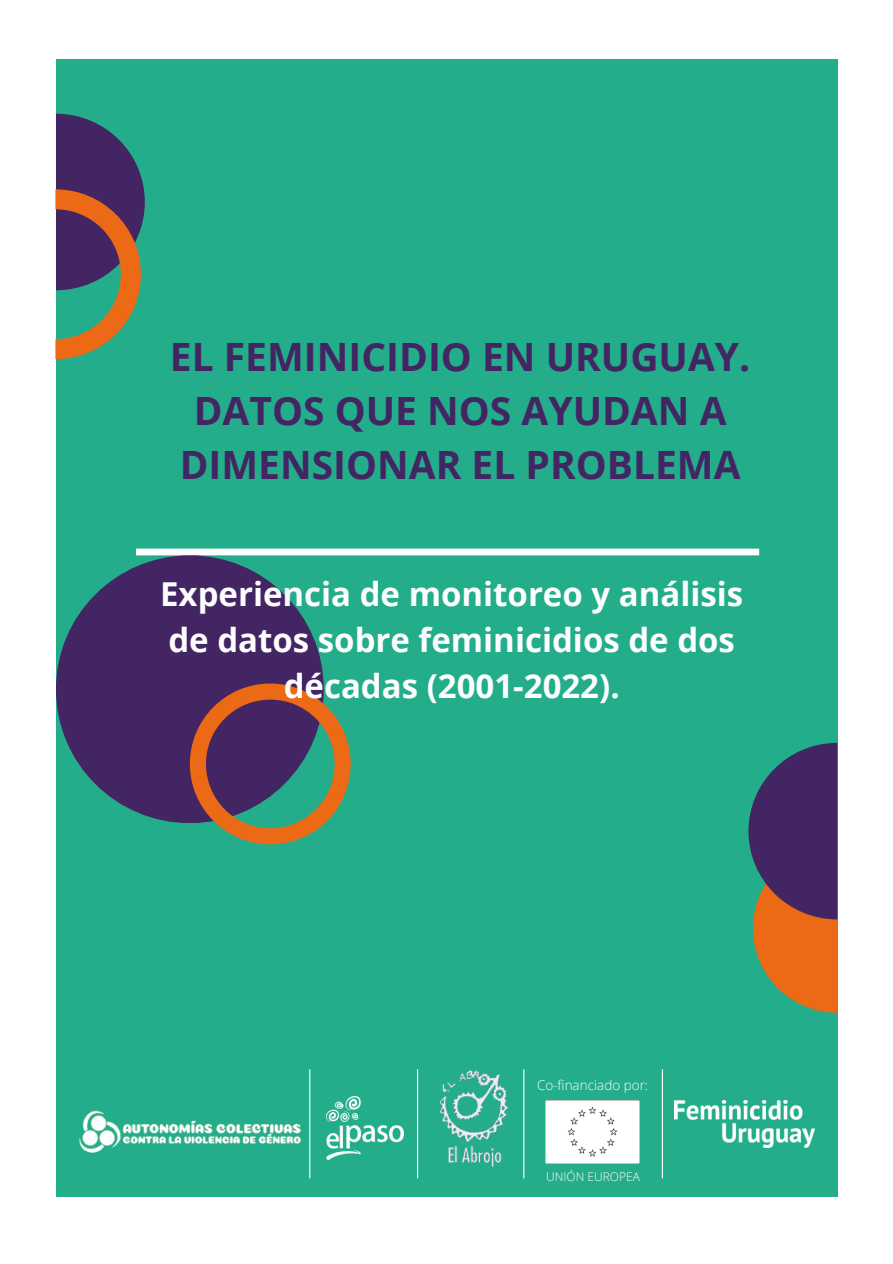
<style>
.page{position:relative;width:893px;height:1264px;background:#fff}
.page>*{position:absolute;margin:0;border:0;box-sizing:border-box;transform-origin:0 0}
.t1{font:700 39px/54px "Open Sans";color:#432563;text-align:center}
.t2{font:700 33px/46px "Open Sans";color:#fdfdfe;text-align:center}
.t3{font:300 13.5px "Open Sans";color:#fdfdfe}
.t4{font:300 12px "Open Sans";color:#fdfdfe}
</style>
<div class="page">
<div style="left:56px;top:59px;width:781px;height:1136px;background:#24ad8a"></div>
<div style="left:136px;top:548px;width:623px;height:7px;background:#fff"></div>
<hr style="left:417px;top:1069px;width:1px;height:109px;background:#fff">
<img style="left:78px;top:1110px;width:223px;height:43px">
<img style="left:327px;top:1096px;width:76px;height:63px">
<img style="left:545px;top:1100px;width:95px;height:63px">
<img style="left:675px;top:1100px;width:139px;height:46px">
<img style="left:439px;top:1070px;width:70px;height:97px">
<hr style="left:309px;top:1069px;width:1px;height:109px;background:#fff">
<hr style="left:523px;top:1069px;width:1px;height:109px;background:#fff">
<hr style="left:661px;top:1069px;width:2px;height:109px;background:#fff">
<div style="left:56px;top:555px;width:268px;height:268px;background:#432563;border-radius:50%"></div>
<svg style="left:190px;top:683px;width:161px;height:161px"></svg>
<svg style="left:748px;top:742px;width:89px;height:270px"></svg>
<svg style="left:55px;top:114px;width:90px;height:245px"></svg>
<p class="t1" style="left:170px;top:329px;width:582px">EL FEMINICIDIO EN URUGUAY.</p>
<p class="t1" style="left:180px;top:382px;width:562px">DATOS QUE NOS AYUDAN A<br>DIMENSIONAR EL PROBLEMA</p>
<p class="t2" style="left:160px;top:570px;width:584px">Experiencia de monitoreo y análisis de datos sobre feminicidios de dos décadas (2001-2022).</p>
<p class="t3" style="left:537px;top:1075px;width:113px">Co-financiado por:</p>
<p class="t4" style="left:546px;top:1167px;width:95px">UNIÓN EUROPEA</p>
</div>
